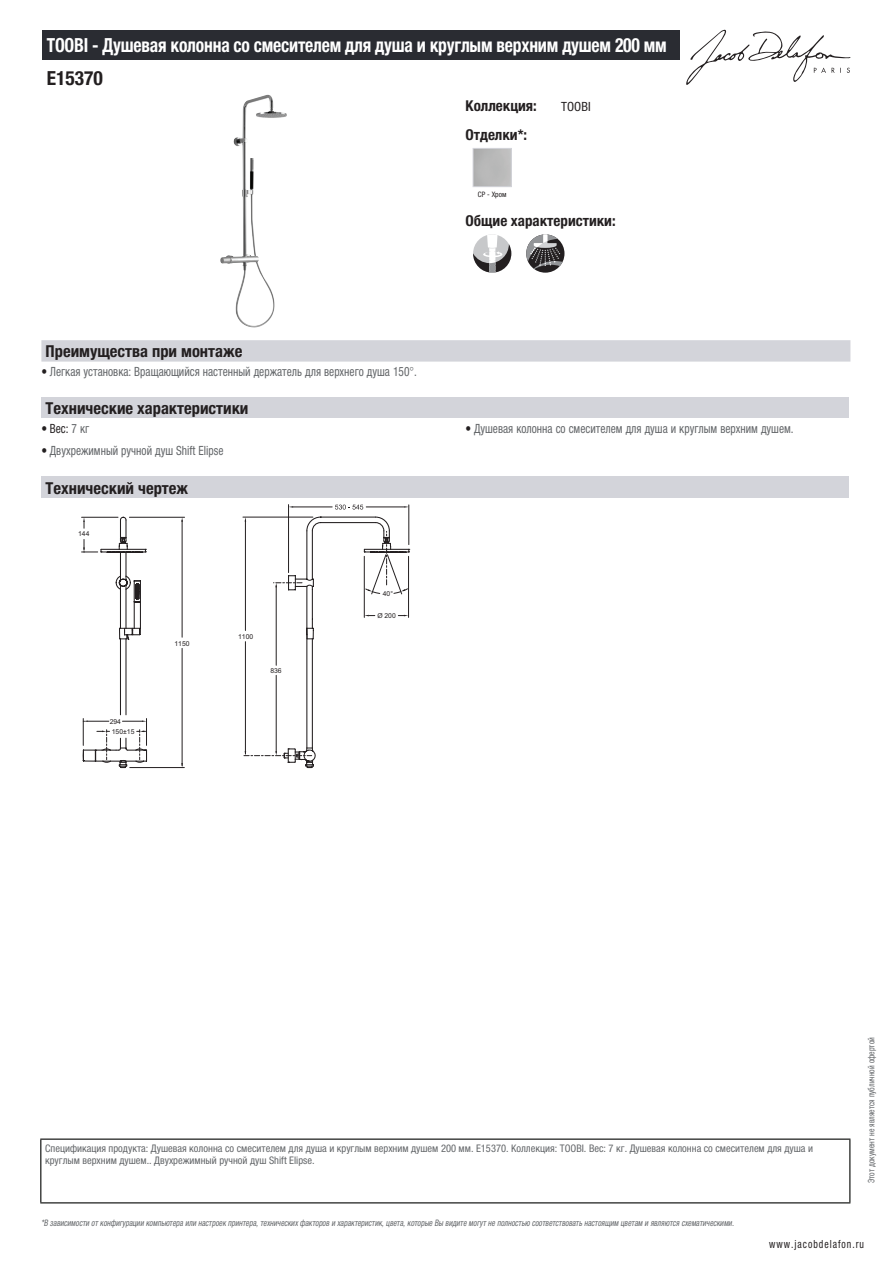
<style>
.page{position:relative;width:893px;height:1263px;background:#fff}
.page>*{position:absolute;margin:0;border:0;box-sizing:border-box;transform-origin:0 0}
.t1{font:700 condensed 19.5px "Helvetica Neue LTCYR";letter-spacing:-.01em;color:#fff;scale:.9 1}
.t2{font:700 condensed 19.5px "Helvetica Neue LTCYR";color:#231f20}
.t3{font:700 condensed 16.5px "Helvetica Neue LTCYR";color:#231f20}
.t4{font:700 condensed 15px "Helvetica Neue LTCYR";color:#231f20}
.t5{font:condensed 12.75px "Helvetica Neue LTCYR";color:#626568;scale:.9 1}
.t6{font:condensed 12.75px "Helvetica Neue LTCYR";color:#231f20;scale:.9 1}
.t7{font:condensed 12.75px "Helvetica Neue LTCYR";color:#231f20}
.t8{font:condensed 11.25px "Helvetica Neue LTCYR";letter-spacing:.1em;color:#231f20;scale:.87 1}
.t9{font:condensed 10.5px/12px "Helvetica Neue LTCYR";color:#626568}
.t10{font:italic condensed 9px "Helvetica Neue LTCYR";color:#626568;scale:.87 1}
.t11{font:condensed 9px "Helvetica Neue LTCYR";color:#626568;scale:.87 1}
.t12{font:condensed 7.5px "Helvetica Neue LTCYR";color:#231f20}
.t13{font:6.75px "Arial";color:#231f20}
.s1{color:#231f20}
.s2{color:#626568}
</style>
<div class="page">
<svg style="left:686px;top:30px;width:164px;height:55px"></svg>
<img style="left:220px;top:95px;width:67px;height:233px">
<div style="left:473px;top:148px;width:39px;height:39px;border:1px solid #d3d4da"></div>
<svg style="left:473px;top:234px;width:38px;height:39px"></svg>
<svg style="left:526px;top:234px;width:38px;height:39px"></svg>
<svg style="left:526px;top:234px;width:37px;height:35px"></svg>
<div style="left:41px;top:340px;width:809px;height:22px;background:#d3d4da"></div>
<div style="left:41px;top:397px;width:808px;height:21px;background:#d3d4da"></div>
<div style="left:41px;top:477px;width:808px;height:21px;background:#d3d4da"></div>
<svg style="left:335px;top:505px;width:28px;height:5px"></svg>
<hr style="left:409px;top:505px;width:1px;height:40px;background:#231f20">
<hr style="left:288px;top:505px;width:1px;height:68px;background:#231f20">
<hr style="left:366px;top:507px;width:38px;height:1px;background:#231f20">
<hr style="left:293px;top:507px;width:39px;height:1px;background:#231f20">
<hr style="left:306px;top:635px;width:1px;height:113px;background:#231f20">
<hr style="left:312px;top:639px;width:1px;height:109px;background:#231f20">
<hr style="left:182px;top:648px;width:1px;height:118px;background:#231f20">
<hr style="left:130px;top:767px;width:54px;height:1px;background:#231f20">
<hr style="left:120px;top:639px;width:1px;height:76px;background:#231f20">
<hr style="left:125px;top:639px;width:2px;height:76px;background:#231f20">
<hr style="left:245px;top:642px;width:1px;height:112px;background:#231f20">
<hr style="left:276px;top:586px;width:1px;height:79px;background:#231f20">
<hr style="left:276px;top:675px;width:1px;height:78px;background:#231f20">
<svg style="left:244px;top:748px;width:72px;height:20px"></svg>
<svg style="left:82px;top:718px;width:66px;height:50px"></svg>
<svg style="left:82px;top:516px;width:328px;height:125px"></svg>
<div style="left:43px;top:30px;width:637px;height:30px;background:#2a2c32"></div>
<hr style="left:40px;top:1138px;width:810px;height:2px;background:#040503">
<hr style="left:40px;top:1140px;width:1px;height:62px;background:#040503">
<hr style="left:849px;top:1140px;width:1px;height:62px;background:#040503">
<hr style="left:40px;top:1202px;width:810px;height:1px;background:#040503">
<h1 class="t1" style="left:47px;top:34px;width:690px">TOOBI - Душевая колонна со смесителем для душа и круглым верхним душем 200 мм</h1>
<h1 class="t2" style="left:47px;top:67px;width:58px">E15370</h1>
<h3 class="t4" style="left:466px;top:97px;width:73px">Коллекция:</h3>
<p class="t7" style="left:561px;top:99px;width:31px">TOOBI</p>
<h3 class="t4" style="left:466px;top:126px;width:63px">Отделки*:</h3>
<p class="t12" style="left:478px;top:190px;width:30px">CP - Хром</p>
<h3 class="t4" style="left:466px;top:212px;width:152px">Общие характеристики:</h3>
<h2 class="t3" style="left:46px;top:342px;width:198px">Преимущества при монтаже</h2>
<p class="t5" style="left:41px;top:364px;width:419px"><span class="s1">•</span> Легкая установка: Вращающийся настенный держатель для верхнего душа 150°.</p>
<h2 class="t3" style="left:46px;top:399px;width:204px">Технические характеристики</h2>
<p class="t6" style="left:41px;top:421px;width:55px">• Вес: <span class="s2">7 кг</span></p>
<p class="t5" style="left:466px;top:421px;width:366px"><span class="s1">•</span> Душевая колонна со смесителем для душа и круглым верхним душем.</p>
<p class="t5" style="left:41px;top:444px;width:204px"><span class="s1">•</span> Двухрежимный ручной душ Shift Elipse</p>
<h2 class="t3" style="left:46px;top:479px;width:144px">Технический чертеж</h2>
<p class="t13" style="left:78px;top:529px;width:13px">144</p>
<p class="t13" style="left:110px;top:717px;width:13px">294</p>
<p class="t13" style="left:112px;top:727px;width:24px">150±15</p>
<p class="t13" style="left:174px;top:639px;width:17px">1150</p>
<p class="t13" style="left:238px;top:632px;width:17px">1100</p>
<p class="t13" style="left:270px;top:666px;width:13px">836</p>
<p class="t13" style="left:383px;top:589px;width:12px">40°</p>
<p class="t13" style="left:377px;top:611px;width:20px">Ø 200</p>
<p class="t9" style="left:45px;top:1142px;width:769px">Спецификация продукта: Душевая колонна со смесителем для душа и круглым верхним душем 200 мм. E15370. Коллекция: TOOBI. Вес: 7 кг. Душевая колонна со смесителем для душа и круглым верхним душем.. Двухрежимный ручной душ Shift Elipse.</p>
<p class="t10" style="left:41px;top:1218px;width:800px">*В зависимости отконфигурации компьютера или настроек принтера,техническихфакторов и характеристик,цвета,которые Вы видите могутне полностью соответствоватьнастоящим цветам и являются схематическими.</p>
<p class="t11" style="left:866px;top:1183px;width:169px;rotate:-90deg">Этот документ не является публичной офертой</p>
<p class="t8" style="left:769px;top:1237px;width:110px">www.jacobdelafon.ru</p>
</div>
